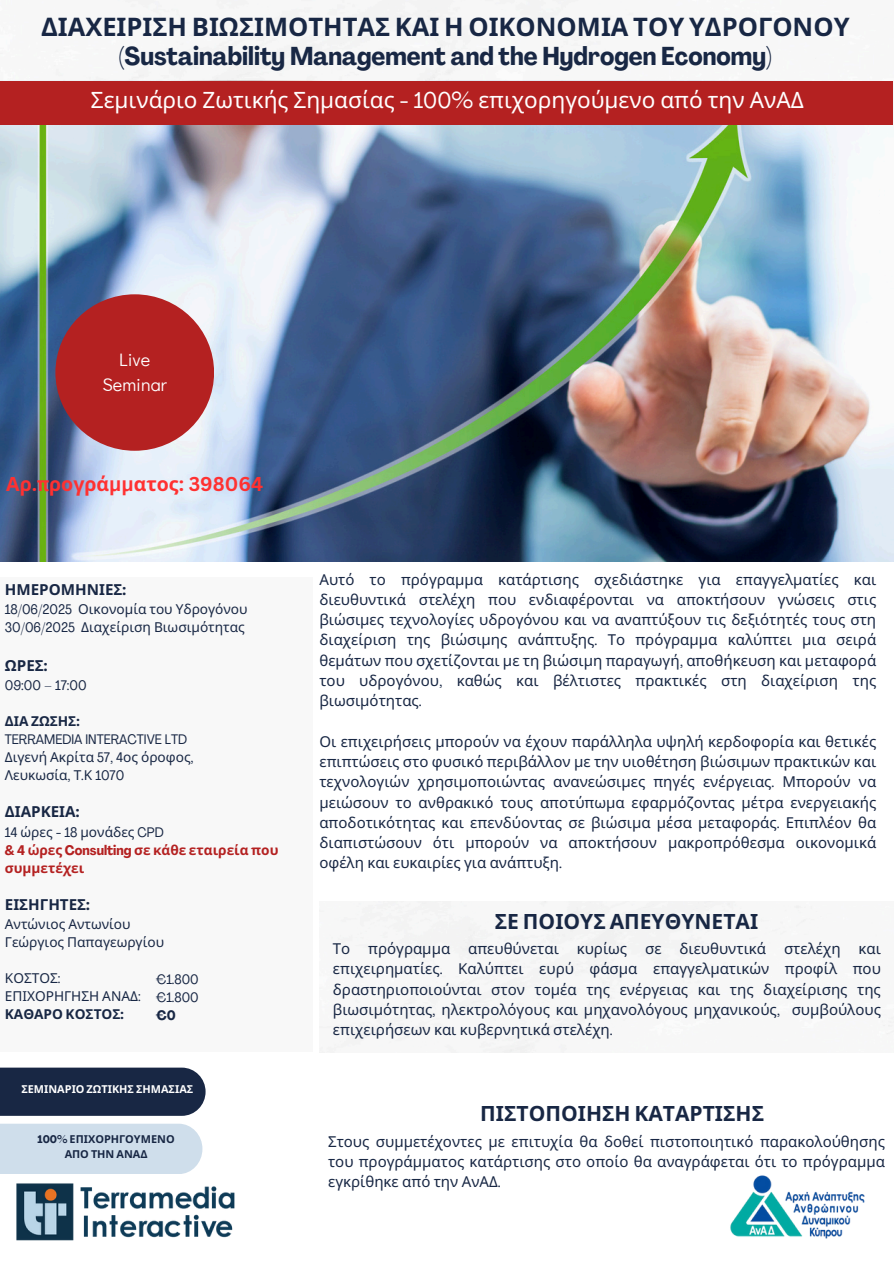
<style>
.page{position:relative;width:894px;height:1264px;background:#fff}
.page>*{position:absolute;margin:0;border:0;box-sizing:border-box;transform-origin:0 0}
.t1{font:700 25.5px/29.2px "Noto Sans";color:#182744;text-align:center}
.t2{font:22.5px "Noto Sans";color:#fff}
.t3{font:700 21px "Noto Sans";color:#182744}
.t4{font:700 19.5px "Noto Sans";color:#ff3131}
.t5{font:18px/24.8px "Didact Gothic";color:#fff;text-align:center}
.t6{font:700 15.15px "Noto Sans";color:#182744}
.t7{font:15px/20.2px "Noto Sans";color:#182744;text-align:justify}
.t8{font:13.65px "Noto Sans";color:#182744}
.t9{font:700 13.65px/18px "Noto Sans";color:#b42121}
.t10{font:condensed 13.65px "Agrandir";color:#182744}
.t11{font:700 13.65px "Noto Sans";color:#182744}
.t12{font:condensed 13.5px "Agrandir";color:#182744}
.t13{font:700 condensed 13.5px "Agrandir";color:#182744}
.t14{font:700 10.95px/14.7px "Noto Sans";color:#182744;text-align:center}
.t15{font:700 10.95px "Noto Sans";color:#fff}
.s1{font-family:"Agrandir";font-stretch:condensed}
.s2{font-family:"Canva Sans"}
</style>
<div class="page">
<img style="left:0;top:83px;width:893px;height:478px">
<img style="left:730px;top:1175px;width:135px;height:64px">
<div style="left:0;top:577px;width:313px;height:474px;background:#f8f8f8"></div>
<img style="left:16px;top:1183px;width:219px;height:58px">
<img style="left:0;top:0;width:893px;height:83px">
<div style="left:55px;top:294px;width:159px;height:157px;background:#b42121;border-radius:50%"></div>
<div style="left:0;top:1067px;width:205px;height:48px;background:#182744"></div>
<div style="left:0;top:1123px;width:202px;height:51px;background:#cfdeeb"></div>
<div style="left:0;top:81px;width:892px;height:44px;background:#b42121"></div>
<p class="t1" style="left:41px;top:11px;width:809px">ΔΙΑΧΕΙΡΙΣΗ ΒΙΩΣΙΜΟΤΗΤΑΣ ΚΑΙ Η ΟΙΚΟΝΟΜΙΑ ΤΟΥ ΥΔΡΟΓΟΝΟΥ <span class="s1">(Sustainability Management and the Hydrogen Economy)</span></p>
<h2 class="t2" style="left:91px;top:84px;width:714px">Σεμινάριο Ζωτικής Σημασίας <span class="s1">- 100%</span> επιχορηγούμενο από την ΑνΑΔ</h2>
<p class="t5" style="left:102px;top:346px;width:66px">Live<br>Seminar</p>
<p class="t4" style="left:6px;top:470px;width:258px">Αρ<span class="s2">.π</span>ρογρά<span class="s2">μμ</span>ατος<span class="s2">: 398064</span></p>
<p class="t6" style="left:5px;top:578px;width:123px">ΗΜΕΡΟΜΗΝΙΕΣ<span class="s1">:</span></p>
<p class="t8" style="left:5px;top:599px;width:244px"><span class="s1">18/06/2025</span> Οικονομία του Υδρογόνου</p>
<p class="t8" style="left:5px;top:617px;width:241px"><span class="s1">30/06/2025</span> Διαχείριση Βιωσιμότητας</p>
<p class="t6" style="left:5px;top:655px;width:44px">ΩΡΕΣ<span class="s1">:</span></p>
<p class="t10" style="left:5px;top:680px;width:83px">09:00 – 17:00</p>
<p class="t11" style="left:5px;top:711px;width:76px">ΔΙΑ ΖΩΣΗΣ<span class="s1">:</span></p>
<p class="t10" style="left:5px;top:734px;width:184px">TERRAMEDIA INTERACTIVE LTD</p>
<p class="t8" style="left:5px;top:747px;width:190px">Διγενή Ακρίτα <span class="s1">57, 4</span>ος όροφος<span class="s1">,</span></p>
<p class="t8" style="left:5px;top:765px;width:121px">Λευκωσία<span class="s1">,</span> Τ<span class="s1">.</span>Κ <span class="s1">1070</span></p>
<p class="t6" style="left:5px;top:801px;width:76px">ΔΙΑΡΚΕΙΑ<span class="s1">:</span></p>
<p class="t8" style="left:5px;top:822px;width:160px"><span class="s1">14</span> ώρες <span class="s1">- 18</span> μονάδες <span class="s1">CPD</span></p>
<p class="t9" style="left:5px;top:840px;width:275px"><span class="s1">&amp; 4</span> ώρες <span class="s1">Consulting</span> σε κάθε εταιρεία που συμμετέχει</p>
<p class="t6" style="left:5px;top:893px;width:86px">ΕΙΣΗΓΗΤΕΣ<span class="s1">:</span></p>
<p class="t8" style="left:5px;top:914px;width:127px">Αντώνιος Αντωνίου</p>
<p class="t8" style="left:5px;top:932px;width:161px">Γεώργιος Παπαγεωργίου</p>
<p class="t8" style="left:5px;top:968px;width:57px">ΚΟΣΤΟΣ<span class="s1">:</span></p>
<p class="t8" style="left:5px;top:986px;width:137px">ΕΠΙΧΟΡΗΓΗΣΗ ΑΝΑΔ<span class="s1">:</span></p>
<p class="t11" style="left:5px;top:1004px;width:120px">ΚΑΘΑΡΟ ΚΟΣΤΟΣ<span class="s1">:</span></p>
<p class="t12" style="left:156px;top:973px;width:44px">€1.800</p>
<p class="t12" style="left:156px;top:991px;width:44px">€1.800</p>
<h2 class="t13" style="left:156px;top:1009px;width:21px">€0</h2>
<h6 class="t15" style="left:21px;top:1081px;width:173px">ΣΕΜΙΝΑΡΙΟ ΖΩΤΙΚΗΣ ΣΗΜΑΣΙΑΣ</h6>
<p class="t14" style="left:38px;top:1131px;width:138px"><span class="s1">100%</span> ΕΠΙΧΟΡΗΓΟΥΜΕΝΟ<br>ΑΠΟ ΤΗΝ ΑΝΑΔ</p>
<h3 class="t7" style="left:319px;top:568px;width:558px">Αυτό το πρόγραμμα κατάρτισης σχεδιάστηκε για επαγγελματίες και διευθυντικά στελέχη που ενδιαφέρονται να αποκτήσουν γνώσεις στις βιώσιμες τεχνολογίες υδρογόνου και να αναπτύξουν τις δεξιότητές τους στη διαχείριση της βιώσιμης ανάπτυξης<span class="s1">.</span> Το πρόγραμμα καλύπτει μια σειρά θεμάτων που σχετίζονται με τη βιώσιμη παραγωγή<span class="s1">,</span> αποθήκευση και μεταφορά</h3>
<h5 class="t7" style="left:319px;top:670px;width:558px">του υδρογόνου<span class="s1">,</span> καθώς και βέλτιστες πρακτικές στη διαχείριση της βιωσιμότητας<span class="s1">.</span></h5>
<h5 class="t7" style="left:319px;top:730px;width:558px">Οι επιχειρήσεις μπορούν να έχουν παράλληλα υψηλή κερδοφορία και θετικές επιπτώσεις στο φυσικό περιβάλλον με την υιοθέτηση βιώσιμων πρακτικών και τεχνολογιών χρησιμοποιώντας ανανεώσιμες πηγές ενέργειας<span class="s1">.</span> Μπορούν να μειώσουν το ανθρακικό τους αποτύπωμα εφαρμόζοντας</h5>
<h4 class="t7" style="left:319px;top:791px;width:558px;text-indent:422px">μέτρα ενεργειακής αποδοτικότητας και επενδύοντας σε βιώσιμα μέσα μεταφοράς<span class="s1">.</span> Επιπλέον θα διαπιστώσουν ότι μπορούν να αποκτήσουν μακροπρόθεσμα οικονομικά οφέλη και ευκαιρίες για ανάπτυξη<span class="s1">.</span></h4>
<p class="t3" style="left:494px;top:906px;width:265px">ΣΕ ΠΟΙΟΥΣ ΑΠΕΥΘΥΝΕΤΑΙ</p>
<h1 class="t7" style="left:333px;top:938px;width:549px">Το πρόγραμμα απευθύνεται κυρίως σε διευθυντικά στελέχη και επιχειρηματίες<span class="s1">.</span> Καλύπτει ευρύ φάσμα επαγγελματικών προφίλ που δραστηριοποιούνται στον τομέα της ενέργειας και της διαχείρισης της βιωσιμότητας<span class="s1">,</span> ηλεκτρολόγους και μηχανολόγους μηχανικούς<span class="s1">,</span> συμβούλους</h1>
<p class="t7" style="left:333px;top:1019px;width:281px">επιχειρήσεων και κυβερνητικά στελέχη<span class="s1">.</span></p>
<p class="t3" style="left:480px;top:1098px;width:285px">ΠΙΣΤΟΠΟΙΗΣΗ ΚΑΤΑΡΤΙΣΗΣ</p>
<p class="t7" style="left:328px;top:1130px;width:558px">Στους συμμετέχοντες με επιτυχία θα δοθεί πιστοποιητικό παρακολούθησης του προγράμματος κατάρτισης στο οποίο θα αναγράφεται ότι το πρόγραμμα</p>
<p class="t7" style="left:328px;top:1171px;width:174px">εγκρίθηκε από την ΑνΑΔ<span class="s1">.</span></p>
</div>
